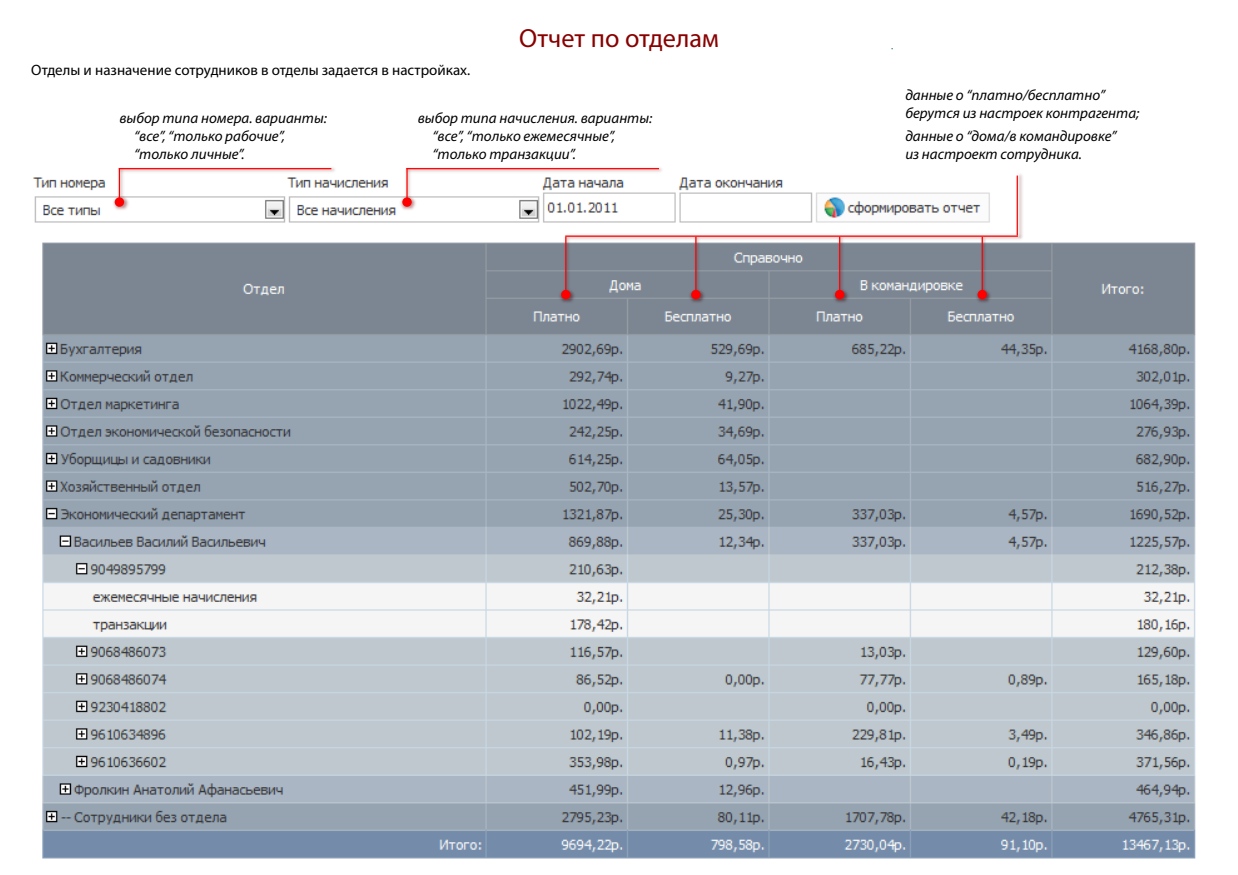
<style>
.page{position:relative;width:1238px;height:875px;background:#fff}
.page>*{position:absolute;margin:0;border:0;box-sizing:border-box;transform-origin:0 0}
.t1{font:26.25px "Myriad Pro";color:#800}
.t2{font:italic 15px/18px "Myriad Pro";color:#000}
.t3{font:15px "Myriad Pro";color:#000}
</style>
<div class="page">
<img style="left:32px;top:177px;width:1164px;height:682px">
<img style="left:1014px;top:174px;width:10px;height:58px">
<hr style="left:1016px;top:176px;width:2px;height:60px;background:#f00">
<img style="left:831px;top:242px;width:19px;height:62px">
<hr style="left:839px;top:237px;width:1px;height:57px;background:#f00">
<div style="left:835px;top:290px;width:9px;height:9px;background:#f00;border-radius:50%"></div>
<img style="left:688px;top:242px;width:18px;height:62px">
<hr style="left:695px;top:237px;width:1px;height:57px;background:#f00">
<div style="left:691px;top:290px;width:9px;height:9px;background:#f00;border-radius:50%"></div>
<img style="left:558px;top:234px;width:18px;height:70px">
<hr style="left:565px;top:237px;width:1px;height:57px;background:#f00">
<div style="left:561px;top:290px;width:9px;height:9px;background:#f00;border-radius:50%"></div>
<img style="left:111px;top:176px;width:19px;height:36px">
<hr style="left:119px;top:168px;width:1px;height:34px;background:#f00">
<div style="left:115px;top:197px;width:9px;height:10px;background:#f00;border-radius:50%"></div>
<img style="left:118px;top:167px;width:217px;height:9px">
<hr style="left:119px;top:168px;width:212px;height:1px;background:#f00">
<hr style="left:406px;top:168px;width:253px;height:1px;background:#f00">
<img style="left:399px;top:166px;width:19px;height:46px">
<hr style="left:406px;top:168px;width:2px;height:34px;background:#f00">
<div style="left:402px;top:197px;width:10px;height:10px;background:#f00;border-radius:50%"></div>
<img style="left:974px;top:242px;width:18px;height:62px">
<hr style="left:981px;top:237px;width:1px;height:57px;background:#f00">
<div style="left:977px;top:290px;width:10px;height:9px;background:#f00;border-radius:50%"></div>
<img style="left:562px;top:232px;width:462px;height:10px">
<hr style="left:565px;top:236px;width:453px;height:1px;background:#f00">
<p class="t3" style="left:31px;top:61px;width:440px">Отделы и назначение сотрудников в отделы задается в настройках.</p>
<h1 class="t1" style="left:519px;top:22px;width:201px">Отчет по отделам</h1>
<p class="t2" style="left:134px;top:109px;width:194px;text-indent:-15px">выбор типа номера. варианты: “все”, “только рабочие”, “только личные”.</p>
<p class="t2" style="left:432px;top:109px;width:221px;text-indent:-15px">выбор типа начисления. варианты: “все”, “только ежемесячные”, “только транзакции”.</p>
<p class="t2" style="left:905px;top:86px;width:235px">данные о “платно/бесплатно” берутся из настроек контрагента;</p>
<p class="t2" style="left:905px;top:127px;width:213px">данные о “дома/в командировке” из настроект сотрудника.</p>
</div>
